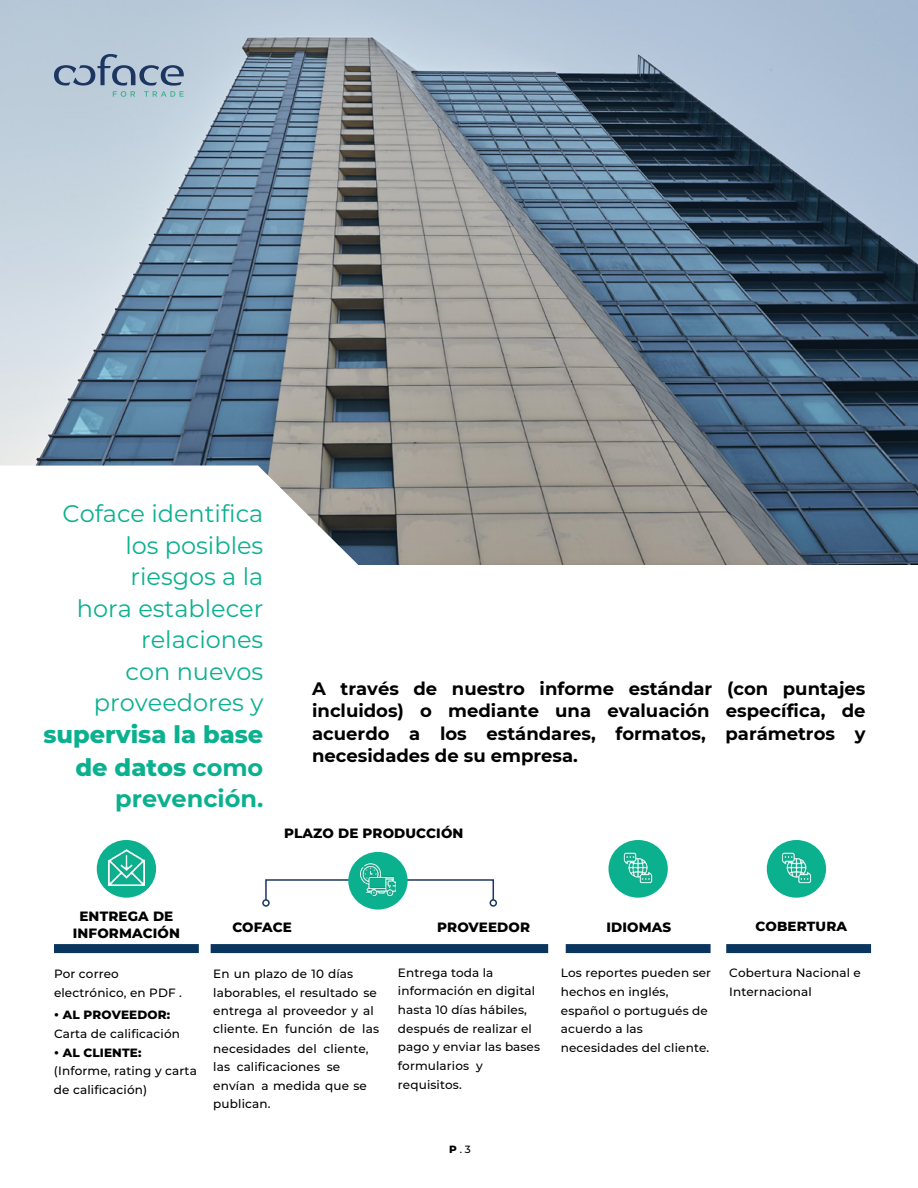
<style>
.page{position:relative;width:918px;height:1188px;background:#fff}
.page>*{position:absolute;margin:0;border:0;box-sizing:border-box;transform-origin:0 0}
.t1{font:24px/31.7px "Montserrat";color:#0bb18f;text-align:right}
.t2{font:700 18px/22.5px "Montserrat";color:#000;text-align:justify}
.t3{font:800 13.5px/16.5px "Montserrat";letter-spacing:.01em;color:#000;text-align:center}
.t4{font:500 12px/18.6px "Montserrat";letter-spacing:.01em;color:#000}
.t5{font:500 10.5px "Montserrat";color:#000}
.s1{font-weight:800}
.s2{font-weight:700}
</style>
<div class="page">
<img style="left:0;top:0;width:918px;height:564px">
<div style="left:490px;top:899px;width:7px;height:8px;border:2px solid #1c3661;border-radius:50%"></div>
<svg style="left:265px;top:879px;width:230px;height:22px"></svg>
<div style="left:262px;top:899px;width:8px;height:8px;border:2px solid #1c3661;border-radius:50%"></div>
<svg style="left:0;top:465px;width:368px;height:100px"></svg>
<svg style="left:54px;top:54px;width:130px;height:43px;background:#9bafc1"></svg>
<div style="left:97px;top:840px;width:59px;height:58px;background:#0bb18f;border-radius:50%"></div>
<img style="left:109px;top:850px;width:35px;height:35px">
<div style="left:348px;top:852px;width:60px;height:58px;background:#0bb18f;border-radius:50%"></div>
<img style="left:360px;top:863px;width:36px;height:34px">
<div style="left:767px;top:840px;width:59px;height:58px;background:#0bb18f;border-radius:50%"></div>
<img style="left:781px;top:852px;width:31px;height:32px">
<div style="left:54px;top:944px;width:145px;height:9px;background:#0a355e"></div>
<div style="left:726px;top:944px;width:145px;height:9px;background:#0a355e"></div>
<div style="left:211px;top:945px;width:337px;height:8px;background:#0a355e"></div>
<div style="left:608px;top:840px;width:60px;height:58px;background:#0bb18f;border-radius:50%"></div>
<img style="left:623px;top:852px;width:30px;height:32px">
<div style="left:566px;top:944px;width:145px;height:9px;background:#0a355e"></div>
<p class="t1" style="left:43px;top:497px;width:221px">Coface identifica los posibles riesgos a la<br>hora establecer relaciones<br>con nuevos proveedores y <span class="s1">supervisa la base de datos</span> <span class="s2">como prevención.</span></p>
<p class="t2" style="left:312px;top:676px;width:555px">A través de nuestro informe estándar (con puntajes incluidos) o mediante una evaluación específica, de acuerdo a los estándares, formatos, parámetros y necesidades de su empresa.</p>
<p class="t3" style="left:284px;top:824px;width:181px">PLAZO DE PRODUCCIÓN</p>
<p class="t3" style="left:73px;top:907px;width:109px">ENTREGA DE<br>INFORMACIÓN</p>
<p class="t3" style="left:232px;top:918px;width:61px">COFACE</p>
<p class="t3" style="left:437px;top:918px;width:94px">PROVEEDOR</p>
<p class="t3" style="left:755px;top:917px;width:93px">COBERTURA</p>
<p class="t3" style="left:607px;top:918px;width:66px">IDIOMAS</p>
<p class="t4" style="left:54px;top:964px;width:129px">Por correo electrónico, en PDF .</p>
<p class="t4" style="left:54px;top:1005px;width:127px"><span class="s1">• AL PROVEEDOR:<br></span>Carta de calificación</p>
<p class="t4" style="left:54px;top:1043px;width:144px;line-height:18px"><span class="s1">• AL CLIENTE: </span>(Informe, rating y carta</p>
<p class="t4" style="left:54px;top:1080px;width:95px">de calificación)</p>
<p class="t4" style="left:213px;top:964px;width:167px">En un plazo de 10 días laborables, el resultado se entrega al proveedor y al cliente. En función de las</p>
<p class="t4" style="left:213px;top:1039px;width:157px">necesidades del cliente, las calificaciones se envían a medida que se publican.</p>
<p class="t4" style="left:398px;top:963px;width:144px">Entrega toda la información en digital hasta 10 días hábiles, después de realizar el pago y enviar las bases formularios y requisitos.</p>
<p class="t4" style="left:729px;top:963px;width:133px">Cobertura Nacional e<br>Internacional</p>
<p class="t4" style="left:561px;top:963px;width:152px">Los reportes pueden ser hechos en inglés, español o portugués de acuerdo a las necesidades del cliente.</p>
<p class="t5" style="left:449px;top:1142px;width:23px"><span class="s1">P</span> . 3</p>
</div>
